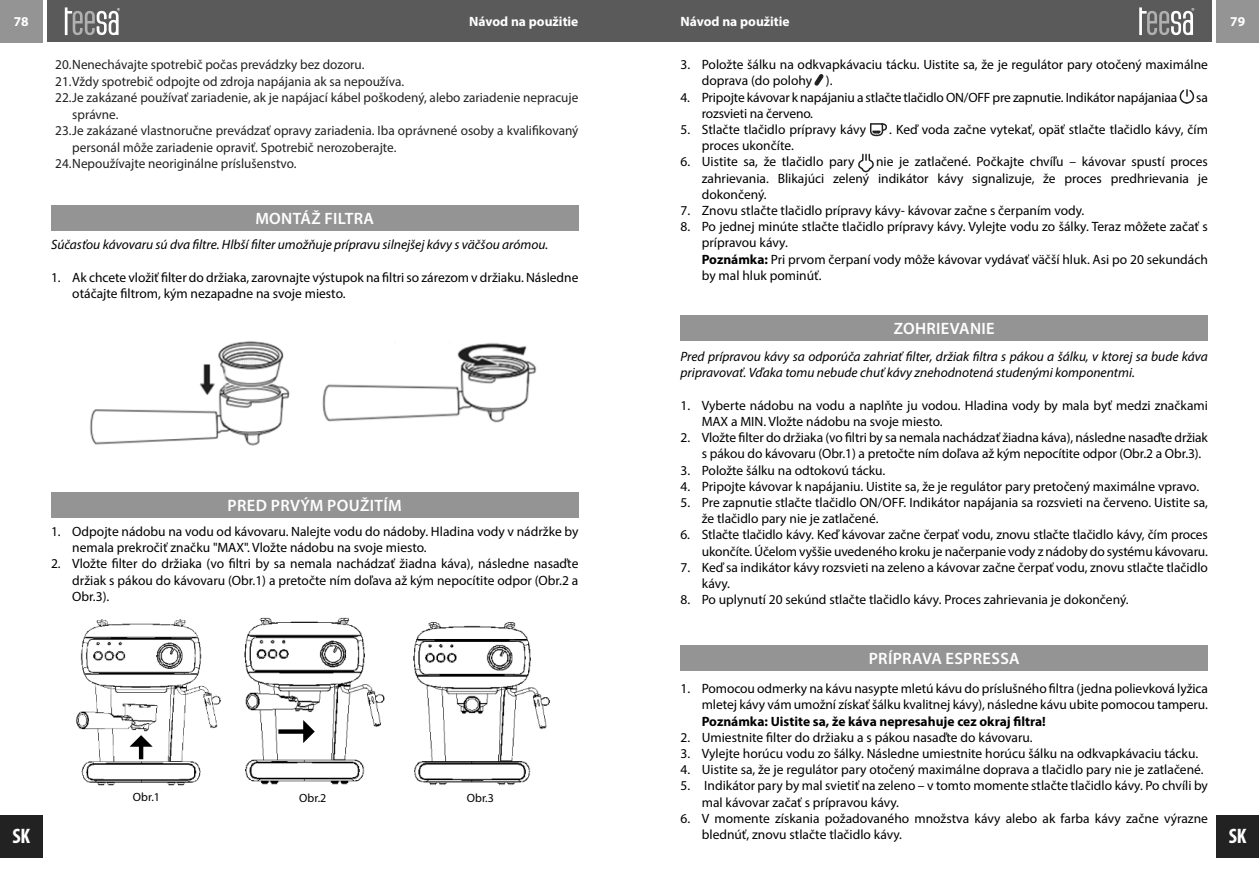
<style>
.page{position:relative;width:1259px;height:893px;background:#fff}
.page>*{position:absolute;margin:0;border:0;box-sizing:border-box;transform-origin:0 0}
.t1{font:700 condensed 21px "Myriad Pro";color:#fff}
.t2{font:600 16.5px "Myriad Pro";letter-spacing:.02em;color:#fff}
.t3{font:13.5px/16.2px "Myriad Pro";color:#000}
.t4{font:13.5px "Myriad Pro";color:#222}
.t5{font:italic 13.5px/16.2px "Myriad Pro";color:#000}
.t6{font:700 13.5px "Myriad Pro";color:#000}
.t7{font:700 13.5px "Myriad Pro";color:#fff}
.t8{font:12px "Myriad Pro";color:#000}
.s1{font-weight:700}
</style>
<div class="page">
<div style="left:629px;top:0;width:583px;height:42px;background:#5a5a5a"></div>
<div style="left:0;top:0;width:43px;height:43px;background:#949494"></div>
<div style="left:47px;top:0;width:582px;height:42px;background:#5a5a5a"></div>
<div style="left:1216px;top:0;width:43px;height:43px;background:#949494"></div>
<svg style="left:65px;top:7px;width:55px;height:28px"></svg>
<div style="left:1216px;top:815px;width:43px;height:42px;background:#222"></div>
<svg style="left:1139px;top:7px;width:55px;height:28px"></svg>
<div style="left:0;top:815px;width:43px;height:42px;background:#222"></div>
<svg style="left:814px;top:74px;width:10px;height:12px"></svg>
<svg style="left:870px;top:123px;width:17px;height:14px"></svg>
<svg style="left:1179px;top:89px;width:16px;height:15px"></svg>
<svg style="left:858px;top:153px;width:16px;height:20px"></svg>
<div style="left:680px;top:315px;width:528px;height:26px;background:#949494"></div>
<div style="left:680px;top:645px;width:528px;height:25px;background:#949494"></div>
<div style="left:51px;top:205px;width:527px;height:26px;background:#949494"></div>
<img style="left:90px;top:341px;width:200px;height:105px">
<img style="left:322px;top:342px;width:215px;height:80px">
<div style="left:51px;top:492px;width:527px;height:25px;background:#949494"></div>
<img style="left:76px;top:619px;width:145px;height:167px">
<img style="left:244px;top:617px;width:141px;height:168px">
<img style="left:413px;top:622px;width:137px;height:163px">
<svg style="left:130px;top:735px;width:23px;height:24px"></svg>
<svg style="left:278px;top:720px;width:37px;height:23px"></svg>
<p class="t7" style="left:14px;top:16px;width:16px">78</p>
<p class="t7" style="left:469px;top:16px;width:111px">Návod na použitie</p>
<p class="t7" style="left:680px;top:16px;width:111px">Návod na použitie</p>
<p class="t7" style="left:1230px;top:16px;width:16px">79</p>
<p class="t4" style="left:55px;top:59px;width:311px">20.Nenechávajte spotrebič počas prevádzky bez dozoru.</p>
<p class="t4" style="left:55px;top:75px;width:350px">21.Vždy spotrebič odpojte od zdroja napájania ak sa nepoužíva.</p>
<p class="t4" style="left:55px;top:92px;width:524px">22.Je zakázané používať zariadenie, ak je napájací kábel poškodený, alebo zariadenie nepracuje</p>
<p class="t4" style="left:72px;top:108px;width:48px">správne.</p>
<p class="t4" style="left:55px;top:125px;width:525px">23.Je zakázané vlastnoručne prevádzať opravy zariadenia. Iba oprávnené osoby a kvalifikovaný</p>
<p class="t4" style="left:72px;top:141px;width:326px">personál môže zariadenie opraviť. Spotrebič nerozoberajte.</p>
<p class="t4" style="left:55px;top:158px;width:243px">24.Nepoužívajte neoriginálne príslušenstvo.</p>
<p class="t2" style="left:255px;top:211px;width:120px">MONTÁŽ FILTRA</p>
<p class="t5" style="left:51px;top:237px;width:499px">Súčasťou kávovaru sú dva filtre. Hlbší filter umožňuje prípravu silnejšej kávy s väčšou arómou.</p>
<p class="t3" style="left:72px;top:270px;width:507px;text-indent:-21px">1. Ak chcete vložiť filter do držiaka, zarovnajte výstupok na filtri so zárezom v držiaku. Následne otáčajte filtrom, kým nezapadne na svoje miesto.</p>
<p class="t2" style="left:228px;top:498px;width:176px">PRED PRVÝM POUŽITÍM</p>
<p class="t3" style="left:72px;top:524px;width:507px;text-indent:-21px">1. Odpojte nádobu na vodu od kávovaru. Nalejte vodu do nádoby. Hladina vody v nádržke by nemala prekročiť značku "MAX". Vložte nádobu na svoje miesto.</p>
<p class="t3" style="left:72px;top:557px;width:507px;text-align:justify;text-indent:-21px">2. Vložte filter do držiaka (vo filtri by sa nemala nachádzať žiadna káva), následne nasaďte držiak s pákou do kávovaru (Obr.1) a pretočte ním doľava až kým nepocítite odpor (Obr.2 a Obr.3).</p>
<p class="t3" style="left:702px;top:58px;width:507px;text-indent:-21px">3. Položte šálku na odkvapkávaciu tácku. Uistite sa, že je regulátor pary otočený maximálne doprava (do polohy ).</p>
<p class="t3" style="left:680px;top:90px;width:498px">4. Pripojte kávovar k napájaniu a stlačte tlačidlo ON/OFF pre zapnutie. Indikátor napájaniaa</p>
<p class="t3" style="left:1196px;top:90px;width:13px">sa</p>
<p class="t3" style="left:702px;top:106px;width:113px">rozsvieti na červeno.</p>
<p class="t3" style="left:680px;top:122px;width:187px">5. Stlačte tlačidlo prípravy kávy</p>
<p class="t3" style="left:889px;top:122px;width:320px">. Keď voda začne vytekať, opäť stlačte tlačidlo kávy, čím</p>
<p class="t3" style="left:702px;top:139px;width:93px">proces ukončíte.</p>
<p class="t3" style="left:680px;top:155px;width:175px">6. Uistite sa, že tlačidlo pary</p>
<p class="t3" style="left:702px;top:155px;width:507px;text-align:justify;text-indent:174px">nie je zatlačené. Počkajte chvíľu – kávovar spustí proces zahrievania. Blikajúci zelený indikátor kávy signalizuje, že proces predhrievania je dokončený.</p>
<p class="t3" style="left:680px;top:203px;width:405px">7. Znovu stlačte tlačidlo prípravy kávy- kávovar začne s čerpaním vody.</p>
<p class="t3" style="left:702px;top:220px;width:507px;text-indent:-21px">8. Po jednej minúte stlačte tlačidlo prípravy kávy. Vylejte vodu zo šálky. Teraz môžete začať s prípravou kávy.<br><span class="s1">Poznámka:</span> Pri prvom čerpaní vody môže kávovar vydávať väčší hluk. Asi po 20 sekundách by mal hluk pominúť.</p>
<p class="t2" style="left:894px;top:321px;width:102px">ZOHRIEVANIE</p>
<p class="t5" style="left:680px;top:350px;width:529px">Pred prípravou kávy sa odporúča zahriať filter, držiak filtra s pákou a šálku, v ktorej sa bude káva pripravovať. Vďaka tomu nebude chuť kávy znehodnotená studenými komponentmi.</p>
<p class="t3" style="left:702px;top:398px;width:507px;text-indent:-21px">1. Vyberte nádobu na vodu a naplňte ju vodou. Hladina vody by mala byť medzi značkami<br>MAX a MIN. Vložte nádobu na svoje miesto.</p>
<p class="t3" style="left:702px;top:431px;width:507px;text-indent:-21px">2. Vložte filter do držiaka (vo filtri by sa nemala nachádzať žiadna káva), následne nasaďte držiak s pákou do kávovaru (Obr.1) a pretočte ním doľava až kým nepocítite odpor (Obr.2 a Obr.3).</p>
<p class="t3" style="left:680px;top:463px;width:206px">3. Položte šálku na odtokovú tácku.</p>
<p class="t3" style="left:680px;top:479px;width:520px">4. Pripojte kávovar k napájaniu. Uistite sa, že je regulátor pary pretočený maximálne vpravo.</p>
<p class="t3" style="left:702px;top:496px;width:507px;text-indent:-21px">5. Pre zapnutie stlačte tlačidlo ON/OFF. Indikátor napájania sa rozsvieti na červeno. Uistite sa, že tlačidlo pary nie je zatlačené.</p>
<p class="t3" style="left:680px;top:528px;width:529px;text-align:right">6. Stlačte tlačidlo kávy. Keď kávovar začne čerpať vodu, znovu stlačte tlačidlo kávy, čím proces ukončíte. Účelom vyššie uvedeného kroku je načerpanie vody z nádoby do systému kávovaru.</p>
<p class="t3" style="left:702px;top:560px;width:507px;text-indent:-21px">7. Keď sa indikátor kávy rozsvieti na zeleno a kávovar začne čerpať vodu, znovu stlačte tlačidlo kávy.</p>
<p class="t3" style="left:680px;top:593px;width:449px">8. Po uplynutí 20 sekúnd stlačte tlačidlo kávy. Proces zahrievania je dokončený.</p>
<p class="t2" style="left:868px;top:651px;width:152px">PRÍPRAVA ESPRESSA</p>
<p class="t3" style="left:680px;top:682px;width:529px;text-align:right">1. Pomocou odmerky na kávu nasypte mletú kávu do príslušného filtra (jedna polievková lyžica mletej kávy vám umožní získať šálku kvalitnej kávy), následne kávu ubite pomocou tamperu.</p>
<p class="t6" style="left:702px;top:715px;width:345px">Poznámka: Uistite sa, že káva nepresahuje cez okraj filtra!</p>
<p class="t3" style="left:680px;top:730px;width:353px">2. Umiestnite filter do držiaku a s pákou nasaďte do kávovaru.</p>
<p class="t3" style="left:680px;top:747px;width:519px">3. Vylejte horúcu vodu zo šálky. Následne umiestnite horúcu šálku na odkvapkávaciu tácku.</p>
<p class="t3" style="left:680px;top:763px;width:524px">4. Uistite sa, že je regulátor pary otočený maximálne doprava a tlačidlo pary nie je zatlačené.</p>
<p class="t3" style="left:702px;top:779px;width:507px;text-indent:-21px">5. Indikátor pary by mal svietiť na zeleno – v tomto momente stlačte tlačidlo kávy. Po chvíli by mal kávovar začať s prípravou kávy.</p>
<p class="t3" style="left:702px;top:811px;width:507px;text-indent:-21px">6. V momente získania požadovaného množstva kávy alebo ak farba kávy začne výrazne blednúť, znovu stlačte tlačidlo kávy.</p>
<p class="t8" style="left:133px;top:792px;width:29px">Obr.1</p>
<p class="t8" style="left:299px;top:793px;width:29px">Obr.2</p>
<p class="t8" style="left:467px;top:793px;width:29px">Obr.3</p>
<h1 class="t1" style="left:12px;top:827px;width:19px">SK</h1>
<h1 class="t1" style="left:1228px;top:827px;width:19px">SK</h1>
</div>
